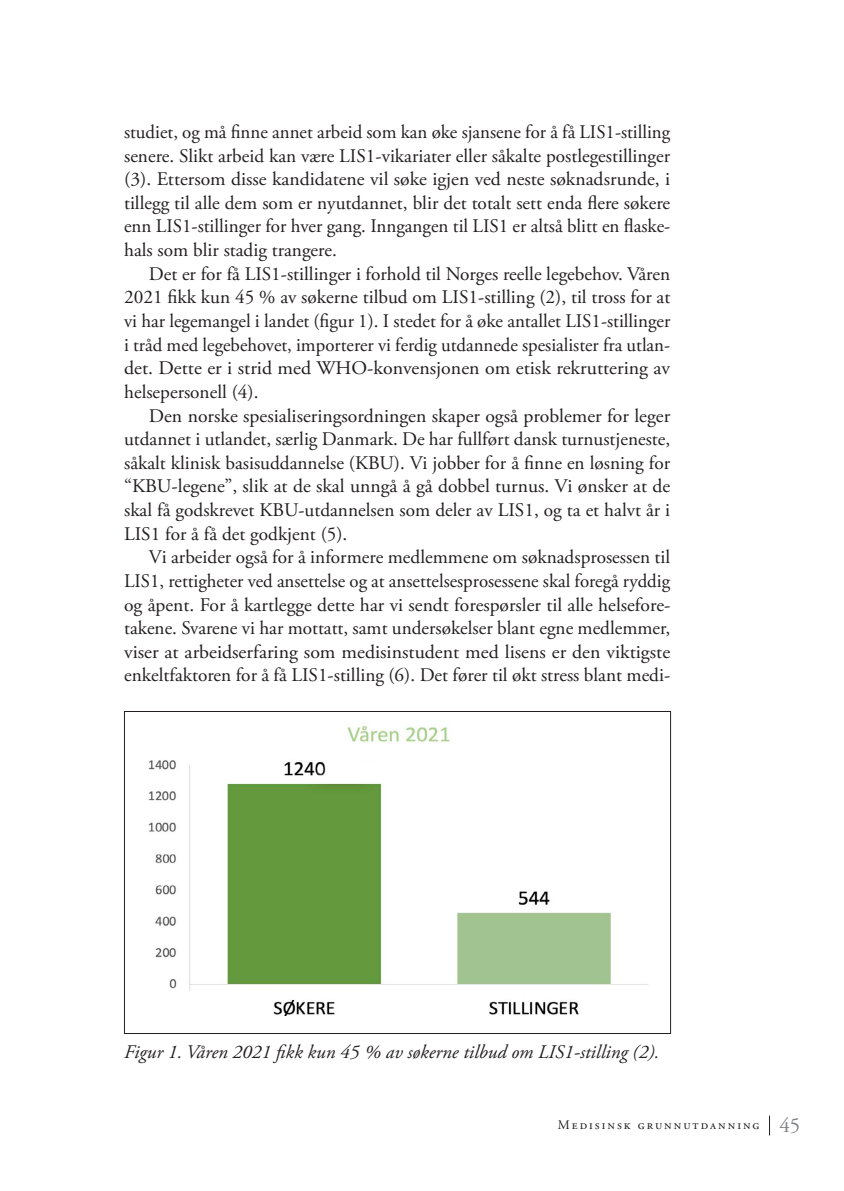
<style>
.page{position:relative;width:844px;height:1191px;background:#fff}
.page>*{position:absolute;margin:0;border:0;box-sizing:border-box;transform-origin:0 0}
.t1{font:19.25px/23.6px "Adobe Garamond Pro";color:#231f20;text-align:justify}
.t2{font:italic 19.25px "Adobe Garamond Pro";color:#231f20}
.t3{font:13.12px "Adobe Garamond Pro";letter-spacing:.15em;color:#231f20}
.s1{font-size:21px;color:#808285}
</style>
<div class="page">
<svg style="left:769px;top:1115px;width:1px;height:20px"></svg>
<img style="left:148px;top:725px;width:500px;height:290px">
<p class="t1" style="left:124px;top:121px;width:547px">studiet, og må finne annet arbeid som kan øke sjansene for å få LIS1-stilling senere. Slikt arbeid kan være LIS1-vikariater eller såkalte postlegestillinger (3). Ettersom disse kandidatene vil søke igjen ved neste søknadsrunde, i tillegg til alle dem som er nyutdannet, blir det totalt sett enda flere søkere enn LIS1-stillinger for hver gang. Inngangen til LIS1 er altså blitt en flaske&shy;hals som blir stadig trangere.</p>
<p class="t1" style="left:124px;top:262px;width:547px;text-indent:25px">Det er for få LIS1-stillinger i forhold til Norges reelle legebehov. Våren 2021 fikk kun 45 % av søkerne tilbud om LIS1-stilling (2), til tross for at vi har legemangel i landet (figur 1). I stedet for å øke antallet LIS1-stillinger i tråd med legebehovet, importerer vi ferdig utdannede spesialister fra utlan&shy;det. Dette er i strid med WHO-konvensjonen om etisk rekruttering av helsepersonell (4).</p>
<p class="t1" style="left:124px;top:404px;width:547px;text-indent:25px">Den norske spesialiseringsordningen skaper også problemer for leger utdannet i utlandet, særlig Danmark. De har fullført dansk turnustjeneste, såkalt klinisk basisuddannelse (KBU). Vi jobber for å finne en løsning for “KBU-legene”, slik at de skal unngå å gå dobbel turnus. Vi ønsker at de skal få godskrevet KBU-utdannelsen som deler av LIS1, og ta et halvt år i LIS1 for å få det godkjent (5).</p>
<p class="t1" style="left:124px;top:546px;width:547px;text-indent:25px">Vi arbeider også for å informere medlemmene om søknadsprosessen til LIS1, rettigheter ved ansettelse og at ansettelsesprosessene skal foregå ryddig og åpent. For å kartlegge dette har vi sendt forespørsler til alle helsefore&shy;takene. Svarene vi har mottatt, samt undersøkelser blant egne medlemmer, viser at arbeidserfaring som medisinstudent med lisens er den viktigste enkeltfaktoren for å få LIS1-stilling (6). Det fører til økt stress blant medi-</p>
<p class="t2" style="left:124px;top:1040px;width:536px">Figur 1. Våren 2021 fikk kun 45 % av søkerne tilbud om LIS1-stilling (2).</p>
<p class="t3" style="left:557px;top:1117px;width:244px">Medisinsk grunnutdanning <span class="s1">45</span></p>
</div>
